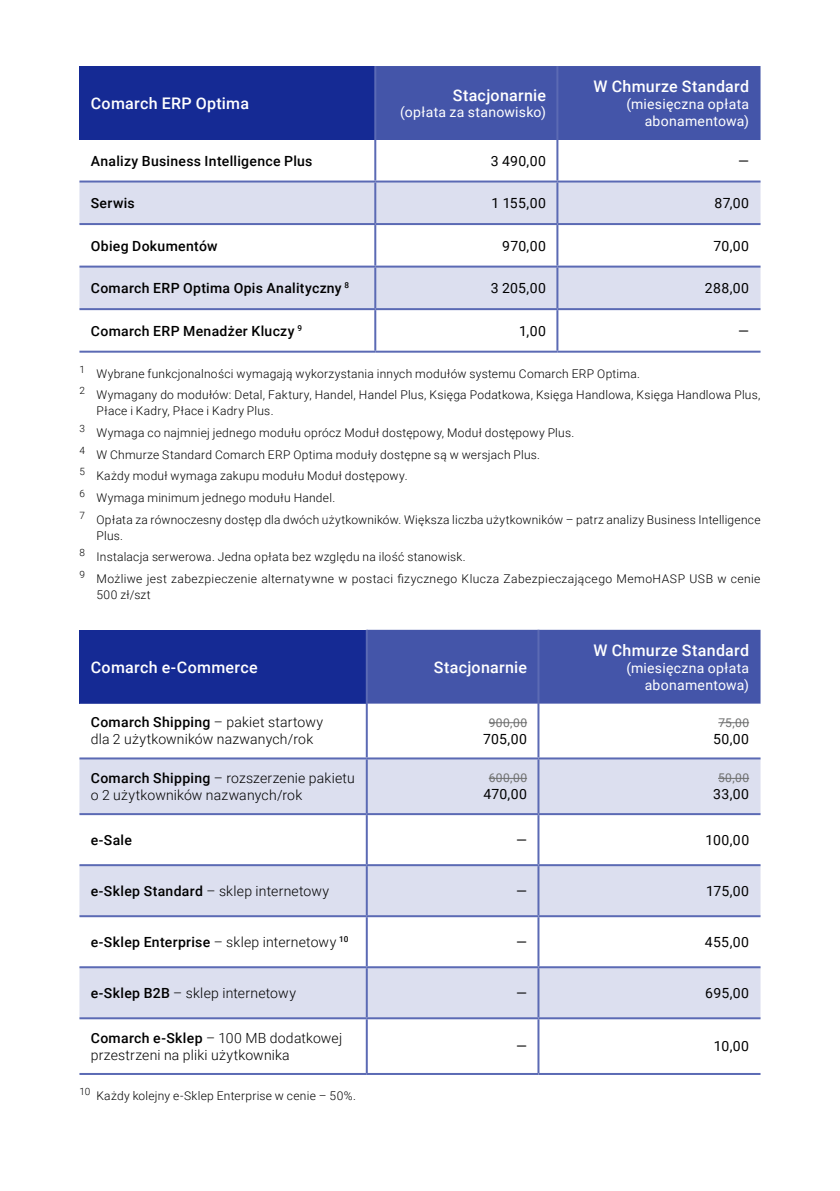
<style>
.page{position:relative;width:840px;height:1191px;background:#fff}
.page>*{position:absolute;margin:0;border:0;box-sizing:border-box;transform-origin:0 0}
.t1{font:500 16px "Roboto";letter-spacing:.02em;color:#fff}
.t2{font:300 14px/16.8px "Roboto";letter-spacing:.015em;color:#000}
.t3{font:500 14px "Roboto";letter-spacing:.025em;color:#000}
.t4{font:14px "Roboto";letter-spacing:.025em;color:#000}
.t5{font:14px/16.8px "Roboto";letter-spacing:.02em;color:#fff;text-align:right}
.t6{font:300 12px/21.6px "Roboto";letter-spacing:.02em;color:#000}
.t7{font:12px "Roboto";letter-spacing:.045em;color:#6f7070}
.s1{font-weight:500}
.s2{font-weight:300}
</style>
<div class="page">
<div style="left:79px;top:66px;width:296px;height:74px;background:#152a94"></div>
<div style="left:376px;top:66px;width:384px;height:74px;background:#4455a9"></div>
<svg style="left:79px;top:140px;width:681px;height:211px"></svg>
<svg style="left:79px;top:182px;width:681px;height:126px;fill:#dcdfef"></svg>
<hr style="left:374px;top:66px;width:2px;height:74px;background:#5b6ab4">
<hr style="left:556px;top:66px;width:2px;height:74px;background:#5b6ab4">
<hr style="left:556px;top:140px;width:2px;height:40px;background:#5b6ab4">
<hr style="left:374px;top:140px;width:2px;height:40px;background:#5b6ab4">
<hr style="left:79px;top:180px;width:296px;height:2px;background:#5b6ab4">
<hr style="left:375px;top:180px;width:182px;height:2px;background:#5b6ab4">
<hr style="left:374px;top:182px;width:2px;height:41px;background:#5b6ab4">
<hr style="left:556px;top:182px;width:2px;height:41px;background:#5b6ab4">
<hr style="left:557px;top:180px;width:203px;height:2px;background:#5b6ab4">
<hr style="left:557px;top:223px;width:203px;height:2px;background:#5b6ab4">
<hr style="left:375px;top:223px;width:182px;height:2px;background:#5b6ab4">
<hr style="left:556px;top:225px;width:2px;height:41px;background:#5b6ab4">
<hr style="left:79px;top:223px;width:296px;height:2px;background:#5b6ab4">
<hr style="left:374px;top:225px;width:2px;height:41px;background:#5b6ab4">
<hr style="left:79px;top:266px;width:296px;height:2px;background:#5b6ab4">
<hr style="left:375px;top:266px;width:182px;height:2px;background:#5b6ab4">
<hr style="left:374px;top:268px;width:2px;height:40px;background:#5b6ab4">
<hr style="left:556px;top:268px;width:2px;height:40px;background:#5b6ab4">
<hr style="left:557px;top:266px;width:203px;height:2px;background:#5b6ab4">
<hr style="left:557px;top:308px;width:203px;height:2px;background:#5b6ab4">
<hr style="left:557px;top:351px;width:203px;height:2px;background:#5b6ab4">
<hr style="left:375px;top:308px;width:182px;height:2px;background:#5b6ab4">
<hr style="left:556px;top:310px;width:2px;height:41px;background:#5b6ab4">
<hr style="left:375px;top:351px;width:182px;height:2px;background:#5b6ab4">
<hr style="left:79px;top:308px;width:296px;height:2px;background:#5b6ab4">
<hr style="left:374px;top:310px;width:2px;height:41px;background:#5b6ab4">
<hr style="left:79px;top:351px;width:296px;height:2px;background:#5b6ab4">
<div style="left:79px;top:630px;width:287px;height:74px;background:#152a94"></div>
<div style="left:367px;top:630px;width:393px;height:74px;background:#4455a9"></div>
<svg style="left:79px;top:759px;width:681px;height:258px;fill:#dcdfef"></svg>
<hr style="left:365px;top:630px;width:2px;height:74px;background:#5b6ab4">
<hr style="left:537px;top:630px;width:2px;height:74px;background:#5b6ab4">
<hr style="left:365px;top:704px;width:2px;height:53px;background:#5b6ab4">
<hr style="left:537px;top:704px;width:2px;height:53px;background:#5b6ab4">
<hr style="left:366px;top:757px;width:172px;height:2px;background:#5b6ab4">
<hr style="left:537px;top:759px;width:2px;height:54px;background:#5b6ab4">
<hr style="left:538px;top:757px;width:222px;height:2px;background:#5b6ab4">
<hr style="left:366px;top:813px;width:172px;height:2px;background:#5b6ab4">
<hr style="left:537px;top:815px;width:2px;height:49px;background:#5b6ab4">
<hr style="left:538px;top:813px;width:222px;height:2px;background:#5b6ab4">
<hr style="left:79px;top:757px;width:287px;height:2px;background:#5b6ab4">
<hr style="left:365px;top:759px;width:2px;height:54px;background:#5b6ab4">
<hr style="left:366px;top:864px;width:172px;height:2px;background:#5b6ab4">
<hr style="left:365px;top:866px;width:2px;height:49px;background:#5b6ab4">
<hr style="left:366px;top:966px;width:172px;height:2px;background:#5b6ab4">
<hr style="left:365px;top:968px;width:2px;height:49px;background:#5b6ab4">
<hr style="left:366px;top:1073px;width:172px;height:2px;background:#5b6ab4">
<hr style="left:538px;top:864px;width:222px;height:2px;background:#5b6ab4">
<hr style="left:537px;top:866px;width:2px;height:49px;background:#5b6ab4">
<hr style="left:538px;top:966px;width:222px;height:2px;background:#5b6ab4">
<hr style="left:537px;top:968px;width:2px;height:49px;background:#5b6ab4">
<hr style="left:538px;top:1073px;width:222px;height:2px;background:#5b6ab4">
<hr style="left:366px;top:915px;width:172px;height:2px;background:#5b6ab4">
<hr style="left:366px;top:1017px;width:172px;height:2px;background:#5b6ab4">
<hr style="left:538px;top:915px;width:222px;height:2px;background:#5b6ab4">
<hr style="left:537px;top:917px;width:2px;height:49px;background:#5b6ab4">
<hr style="left:538px;top:1017px;width:222px;height:2px;background:#5b6ab4">
<hr style="left:537px;top:1019px;width:2px;height:54px;background:#5b6ab4">
<hr style="left:79px;top:813px;width:287px;height:2px;background:#5b6ab4">
<hr style="left:365px;top:815px;width:2px;height:49px;background:#5b6ab4">
<hr style="left:79px;top:864px;width:287px;height:2px;background:#5b6ab4">
<hr style="left:79px;top:966px;width:287px;height:2px;background:#5b6ab4">
<hr style="left:79px;top:915px;width:287px;height:2px;background:#5b6ab4">
<hr style="left:365px;top:917px;width:2px;height:49px;background:#5b6ab4">
<hr style="left:79px;top:1017px;width:287px;height:2px;background:#5b6ab4">
<hr style="left:365px;top:1019px;width:2px;height:54px;background:#5b6ab4">
<hr style="left:79px;top:1073px;width:287px;height:2px;background:#5b6ab4">
<hr style="left:488px;top:722px;width:39px;height:1px;background:#6f7070">
<hr style="left:718px;top:722px;width:30px;height:1px;background:#6f7070">
<hr style="left:488px;top:778px;width:39px;height:1px;background:#6f7070">
<hr style="left:717px;top:778px;width:31px;height:1px;background:#6f7070">
<h1 class="t1" style="left:91px;top:92px;width:160px">Comarch ERP Optima</h1>
<h1 class="t1" style="left:452px;top:84px;width:95px">Stacjonarnie</h1>
<p class="t5" style="left:400px;top:103px;width:147px">(opłata za stanowisko)</p>
<h1 class="t1" style="left:593px;top:75px;width:157px">W Chmurze Standard</h1>
<p class="t5" style="left:626px;top:95px;width:124px">(miesięczna opłata abonamentowa)</p>
<p class="t3" style="left:91px;top:151px;width:223px">Analizy Business Intelligence Plus</p>
<p class="t4" style="left:490px;top:151px;width:57px">3 490,00</p>
<p class="t4" style="left:737px;top:151px;width:12px">—</p>
<p class="t3" style="left:91px;top:193px;width:45px">Serwis</p>
<p class="t4" style="left:491px;top:193px;width:56px">1 155,00</p>
<p class="t4" style="left:714px;top:193px;width:36px">87,00</p>
<p class="t3" style="left:91px;top:236px;width:128px">Obieg Dokumentów</p>
<p class="t4" style="left:502px;top:236px;width:45px">970,00</p>
<p class="t4" style="left:713px;top:236px;width:37px">70,00</p>
<p class="t3" style="left:91px;top:278px;width:260px">Comarch ERP Optima Opis Analityczny <sup>8</sup></p>
<p class="t4" style="left:490px;top:278px;width:57px">3 205,00</p>
<p class="t4" style="left:704px;top:278px;width:46px">288,00</p>
<p class="t3" style="left:91px;top:321px;width:213px">Comarch ERP Menadżer Kluczy <sup>9</sup></p>
<p class="t4" style="left:518px;top:321px;width:29px">1,00</p>
<p class="t4" style="left:737px;top:321px;width:12px">—</p>
<p class="t6" style="left:79px;top:362px;width:682px"><sup>1</sup> Wybrane funkcjonalności wymagają wykorzystania innych modułów systemu Comarch ERP Optima.<br><sup>2</sup> Wymagany do modułów: Detal, Faktury, Handel, Handel Plus, Księga Podatkowa, Księga Handlowa, Księga Handlowa Plus,</p>
<p class="t6" style="left:79px;top:400px;width:682px;text-indent:17px">Płace i Kadry, Płace i Kadry Plus.<br><sup>3</sup> Wymaga co najmniej jednego modułu oprócz Moduł dostępowy, Moduł dostępowy Plus.<br><sup>4</sup> W Chmurze Standard Comarch ERP Optima moduły dostępne są w wersjach Plus.<br><sup>5</sup> Każdy moduł wymaga zakupu modułu Moduł dostępowy.<br><sup>6</sup> Wymaga minimum jednego modułu Handel.<br><sup>7</sup> Opłata za równoczesny dostęp dla dwóch użytkowników. Większa liczba użytkowników – patrz analizy Business Intelligence</p>
<p class="t6" style="left:79px;top:524px;width:682px;text-indent:17px">Plus.<br><sup>8</sup> Instalacja serwerowa. Jedna opłata bez względu na ilość stanowisk.<br><sup>9</sup> Możliwe jest zabezpieczenie alternatywne w postaci fizycznego Klucza Zabezpieczającego MemoHASP USB w cenie</p>
<p class="t6" style="left:96px;top:583px;width:56px">500 zł/szt</p>
<h1 class="t1" style="left:91px;top:656px;width:168px">Comarch e-Commerce</h1>
<h1 class="t1" style="left:433px;top:656px;width:95px">Stacjonarnie</h1>
<p class="t2" style="left:91px;top:713px;width:234px"><span class="s1">Comarch Shipping</span> – pakiet startowy dla 2 użytkowników nazwanych/rok</p>
<p class="t7" style="left:488px;top:714px;width:40px">900,00</p>
<p class="t4" style="left:483px;top:728px;width:45px">705,00</p>
<p class="t2" style="left:91px;top:769px;width:265px"><span class="s1">Comarch Shipping</span> – rozszerzenie pakietu o 2 użytkowników nazwanych/rok</p>
<p class="t7" style="left:488px;top:769px;width:40px">600,00</p>
<p class="t4" style="left:483px;top:784px;width:45px">470,00</p>
<h1 class="t1" style="left:593px;top:639px;width:157px">W Chmurze Standard</h1>
<p class="t5" style="left:626px;top:659px;width:124px">(miesięczna opłata abonamentowa)</p>
<p class="t7" style="left:718px;top:714px;width:32px">75,00</p>
<p class="t4" style="left:712px;top:728px;width:38px">50,00</p>
<p class="t7" style="left:717px;top:769px;width:33px">50,00</p>
<p class="t4" style="left:712px;top:784px;width:37px">33,00</p>
<p class="t3" style="left:91px;top:830px;width:43px">e-Sale</p>
<p class="t4" style="left:516px;top:830px;width:12px">—</p>
<p class="t4" style="left:705px;top:830px;width:45px">100,00</p>
<p class="t2" style="left:91px;top:882px;width:240px"><span class="s1">e-Sklep Standard</span> – sklep internetowy</p>
<p class="t4" style="left:516px;top:881px;width:12px">—</p>
<p class="t4" style="left:705px;top:881px;width:45px">175,00</p>
<p class="t3" style="left:91px;top:932px;width:259px">e-Sklep Enterprise <span class="s2">– sklep internetowy</span> <sup>10</sup></p>
<p class="t4" style="left:516px;top:932px;width:12px">—</p>
<p class="t4" style="left:704px;top:932px;width:46px">455,00</p>
<p class="t2" style="left:91px;top:984px;width:206px"><span class="s1">e-Sklep B2B</span> – sklep internetowy</p>
<p class="t4" style="left:516px;top:983px;width:12px">—</p>
<p class="t4" style="left:705px;top:983px;width:45px">695,00</p>
<p class="t2" style="left:91px;top:1029px;width:253px"><span class="s1">Comarch e-Sklep</span> – 100 MB dodatkowej przestrzeni na pliki użytkownika</p>
<p class="t4" style="left:516px;top:1036px;width:12px">—</p>
<p class="t4" style="left:713px;top:1036px;width:37px">10,00</p>
<p class="t6" style="left:79px;top:1084px;width:278px"><sup>10</sup> Każdy kolejny e-Sklep Enterprise w cenie – 50%.</p>
</div>
